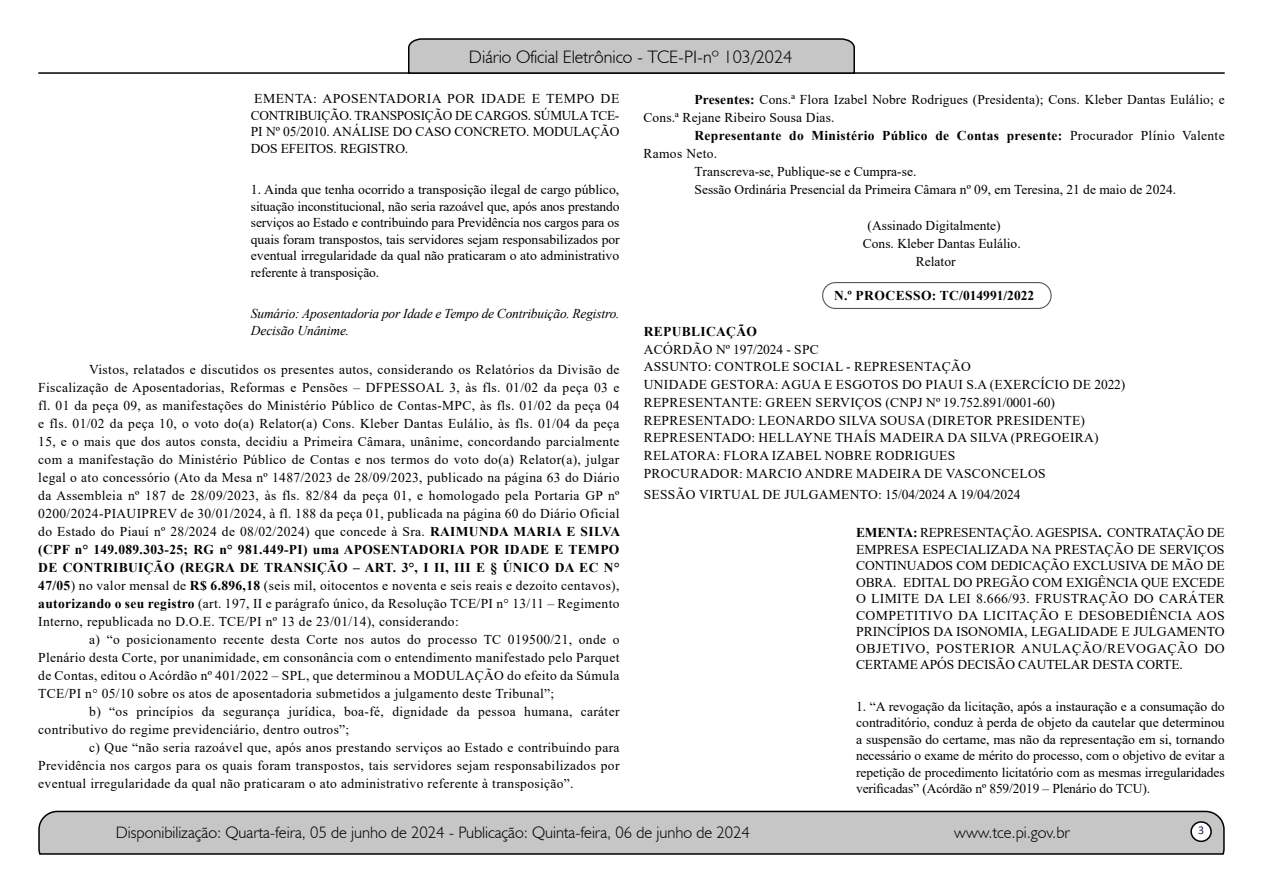
<style>
.page{position:relative;width:1263px;height:893px;background:#fff}
.page>*{position:absolute;margin:0;border:0;box-sizing:border-box;transform-origin:0 0}
.t1{font:300 18px "Humanist 521 BT";color:#000}
.t2{font:300 16.5px "Humanist 521 BT";color:#000}
.t3{font:13.5px/16.5px "Times New Roman";letter-spacing:.025em;color:#000;text-align:justify}
.t4{font:13.5px "Times New Roman";color:#000}
.t5{font:700 13.5px "Times New Roman";letter-spacing:.025em;color:#000}
.t6{font:italic 13.5px/16.5px "Times New Roman";letter-spacing:-.01em;color:#000}
.t7{font:12px "Calibri";color:#212d4c}
.s1{font-weight:700}
.s2{font-weight:400}
</style>
<div class="page">
<svg style="left:38px;top:810px;width:1187px;height:45px;background:#b9b9b9"></svg>
<div style="left:1191px;top:822px;width:20px;height:19px;background:#fff;border-radius:50%"></div>
<div style="left:1190px;top:821px;width:22px;height:21px;border:2px solid #000;border-radius:50%"></div>
<hr style="left:38px;top:72px;width:1187px;height:2px;background:#000">
<svg style="left:407px;top:38px;width:449px;height:36px;background:#b4b4b4"></svg>
<div style="left:822px;top:282px;width:229px;height:27px;border:1px solid #575756;border-radius:13px"></div>
<h1 class="t1" style="left:469px;top:46px;width:325px">Diário Oficial Eletrônico - TCE-PI-nº 103/2024</h1>
<p class="t3" style="left:251px;top:90px;width:370px">EMENTA: APOSENTADORIA POR IDADE E TEMPO DE CONTRIBUIÇÃO. TRANSPOSIÇÃO DE CARGOS. SÚMULA TCE-PI Nº 05/2010. ANÁLISE DO CASO CONCRETO. MODULAÇÃO DOS EFEITOS. REGISTRO.</p>
<p class="t3" style="left:251px;top:181px;width:370px">1. Ainda que tenha ocorrido a transposição ilegal de cargo público, situação inconstitucional, não seria razoável que, após anos prestando serviços ao Estado e contribuindo para Previdência nos cargos para os quais foram transpostos, tais servidores sejam responsabilizados por eventual irregularidade da qual não praticaram o ato administrativo referente à transposição.</p>
<p class="t6" style="left:251px;top:305px;width:370px">Sumário: Aposentadoria por Idade e Tempo de Contribuição. Registro.<br>Decisão Unânime.</p>
<p class="t3" style="left:38px;top:360px;width:583px;line-height:18px;text-indent:51px">Vistos, relatados e discutidos os presentes autos, considerando os Relatórios da Divisão de Fiscalização de Aposentadorias, Reformas e Pensões – DFPESSOAL 3, às fls. 01/02 da peça 03 e fl. 01 da peça 09, as manifestações do Ministério Público de Contas-MPC, às fls. 01/02 da peça 04 e fls. 01/02 da peça 10, o voto do(a) Relator(a) Cons. Kleber Dantas Eulálio, às fls. 01/04 da peça 15, e o mais que dos autos consta, decidiu a Primeira Câmara, unânime, concordando parcialmente com a manifestação do Ministério Público de Contas e nos termos do voto do(a) Relator(a), julgar legal o ato concessório (Ato da Mesa nº 1487/2023 de 28/09/2023, publicado na página 63 do Diário da Assembleia nº 187 de 28/09/2023, às fls. 82/84 da peça 01, e homologado pela Portaria GP nº 0200/2024-PIAUIPREV de 30/01/2024, à fl. 188 da peça 01, publicada na página 60 do Diário Oficial do Estado do Piauí nº 28/2024 de 08/02/2024) que concede à Sra. <span class="s1">RAIMUNDA MARIA E SILVA (CPF n° 149.089.303-25; RG n° 981.449-PI) uma APOSENTADORIA POR IDADE E TEMPO DE CONTRIBUIÇÃO (REGRA DE TRANSIÇÃO – ART. 3°, I II, III E § ÚNICO DA EC N° 47/05</span>) no valor mensal de <span class="s1">R$ 6.896,18</span> (seis mil, oitocentos e noventa e seis reais e dezoito centavos), <span class="s1">autorizando o seu registro</span> (art. 197, II e parágrafo único, da Resolução TCE/PI n° 13/11 – Regimento Interno, republicada no D.O.E. TCE/PI nº 13 de 23/01/14), considerando:</p>
<p class="t3" style="left:38px;top:630px;width:583px;line-height:18px;text-indent:51px">a) “o posicionamento recente desta Corte nos autos do processo TC 019500/21, onde o Plenário desta Corte, por unanimidade, em consonância com o entendimento manifestado pelo Parquet de Contas, editou o Acórdão nº 401/2022 – SPL, que determinou a MODULAÇÃO do efeito da Súmula TCE/PI n° 05/10 sobre os atos de aposentadoria submetidos a julgamento deste Tribunal”;</p>
<p class="t3" style="left:38px;top:702px;width:583px;line-height:18px;text-indent:51px">b) “os princípios da segurança jurídica, boa-fé, dignidade da pessoa humana, caráter contributivo do regime previdenciário, dentro outros”;</p>
<p class="t3" style="left:38px;top:738px;width:583px;line-height:18px;text-indent:51px">c) Que “não seria razoável que, após anos prestando serviços ao Estado e contribuindo para Previdência nos cargos para os quais foram transpostos, tais servidores sejam responsabilizados por eventual irregularidade da qual não praticaram o ato administrativo referente à transposição”.</p>
<p class="t3" style="left:643px;top:90px;width:583px;line-height:18px;text-indent:51px"><span class="s1">Presentes:</span> Cons.ª Flora Izabel Nobre Rodrigues (Presidenta); Cons. Kleber Dantas Eulálio; e<br>Cons.ª Rejane Ribeiro Sousa Dias.</p>
<p class="t5" style="left:694px;top:125px;width:532px">Representante do Ministério Público de Contas presente: <span class="s2">Procurador Plínio Valente</span></p>
<p class="t3" style="left:643px;top:144px;width:75px">Ramos Neto.</p>
<p class="t4" style="left:694px;top:162px;width:223px">Transcreva-se, Publique-se e Cumpra-se.</p>
<p class="t4" style="left:694px;top:180px;width:483px">Sessão Ordinária Presencial da Primeira Câmara nº 09, em Teresina, 21 de maio de 2024.</p>
<p class="t4" style="left:867px;top:216px;width:135px">(Assinado Digitalmente)</p>
<p class="t4" style="left:863px;top:234px;width:159px">Cons. Kleber Dantas Eulálio.</p>
<p class="t4" style="left:916px;top:252px;width:41px">Relator</p>
<p class="t5" style="left:834px;top:286px;width:202px">N.º PROCESSO: TC/014991/2022</p>
<p class="t5" style="left:644px;top:321px;width:115px">REPUBLICAÇÃO</p>
<p class="t3" style="left:644px;top:340px;width:483px;line-height:17.7px;text-align:left">ACÓRDÃO Nº 197/2024 - SPC<br>ASSUNTO: CONTROLE SOCIAL - REPRESENTAÇÃO<br>UNIDADE GESTORA: AGUA E ESGOTOS DO PIAUI S.A (EXERCÍCIO DE 2022)<br>REPRESENTANTE: GREEN SERVIÇOS (CNPJ Nº 19.752.891/0001-60)<br>REPRESENTADO: LEONARDO SILVA SOUSA (DIRETOR PRESIDENTE)<br>REPRESENTADO: HELLAYNE THAÍS MADEIRA DA SILVA (PREGOEIRA)<br>RELATORA: FLORA IZABEL NOBRE RODRIGUES<br>PROCURADOR: MARCIO ANDRE MADEIRA DE VASCONCELOS</p>
<p class="t3" style="left:644px;top:485px;width:378px">SESSÃO VIRTUAL DE JULGAMENTO: 15/04/2024 A 19/04/2024</p>
<p class="t3" style="left:856px;top:524px;width:370px"><span class="s1">EMENTA:</span> REPRESENTAÇÃO. AGESPISA<span class="s1">.</span> CONTRATAÇÃO DE EMPRESA ESPECIALIZADA NA PRESTAÇÃO DE SERVIÇOS CONTINUADOS COM DEDICAÇÃO EXCLUSIVA DE MÃO DE OBRA. EDITAL DO PREGÃO COM EXIGÊNCIA QUE EXCEDE O LIMITE DA LEI 8.666/93. FRUSTRAÇÃO DO CARÁTER COMPETITIVO DA LICITAÇÃO E DESOBEDIÊNCIA AOS PRINCÍPIOS DA ISONOMIA, LEGALIDADE E JULGAMENTO OBJETIVO, POSTERIOR ANULAÇÃO/REVOGAÇÃO DO CERTAME APÓS DECISÃO CAUTELAR DESTA CORTE.</p>
<p class="t3" style="left:856px;top:698px;width:370px">1. “A revogação da licitação, após a instauração e a consumação do contraditório, conduz à perda de objeto da cautelar que determinou a suspensão do certame, mas não da representação em si, tornando necessário o exame de mérito do processo, com o objetivo de evitar a repetição de procedimento licitatório com as mesmas irregularidades verificadas” (Acórdão nº 859/2019 – Plenário do TCU).</p>
<p class="t2" style="left:116px;top:822px;width:635px">Disponibilização: Quarta-feira, 05 de junho de 2024 - Publicação: Quinta-feira, 06 de junho de 2024</p>
<p class="t2" style="left:954px;top:822px;width:117px">www.tce.pi.gov.br</p>
<p class="t7" style="left:1198px;top:821px;width:8px">3</p>
</div>
